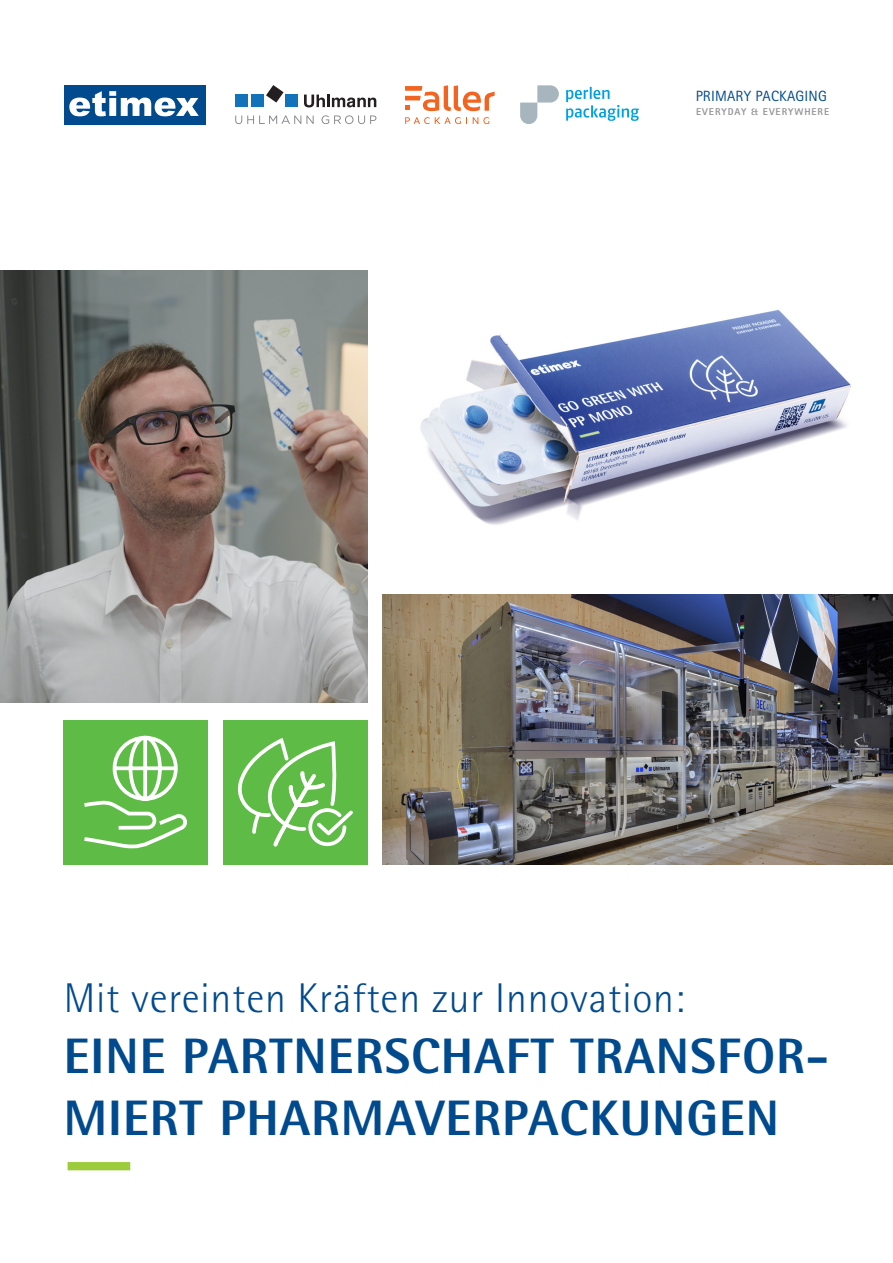
<style>
.page{position:relative;width:893px;height:1263px;background:#fff}
.page>*{position:absolute;margin:0;border:0;box-sizing:border-box;transform-origin:0 0}
.t1{font:800 49.8px/61.5px "Rotis Semi Sans Std";letter-spacing:.02em;color:#004a8d}
.t2{font:300 41.55px "Rotis Semi Sans Std";letter-spacing:.02em;color:#004a8d}
.t3{font:14.85px "Rotis Sans Serif Std";letter-spacing:.01em;color:#004a8d}
.t4{font:800 9.9px "Rotis Sans Serif Std";letter-spacing:.095em;color:#939598}
</style>
<div class="page">
<img style="left:420px;top:309px;width:431px;height:216px">
<img style="left:383px;top:594px;width:510px;height:270px">
<img style="left:0;top:270px;width:367px;height:432px">
<div style="left:223px;top:720px;width:144px;height:144px;background:#5dbb46"></div>
<svg style="left:237px;top:740px;width:116px;height:107px"></svg>
<div style="left:64px;top:720px;width:144px;height:144px;background:#5dbb46"></div>
<svg style="left:84px;top:735px;width:103px;height:114px"></svg>
<div style="left:68px;top:1162px;width:62px;height:8px;background:#9ccb3b"></div>
<div style="left:64px;top:85px;width:142px;height:39px;background:#004a8d"></div>
<svg style="left:69px;top:91px;width:130px;height:25px"></svg>
<svg style="left:473px;top:117px;width:16px;height:7px"></svg>
<svg style="left:405px;top:85px;width:90px;height:26px"></svg>
<svg style="left:405px;top:117px;width:62px;height:7px"></svg>
<svg style="left:266px;top:85px;width:18px;height:18px"></svg>
<div style="left:235px;top:95px;width:13px;height:12px;background:#1273bb"></div>
<div style="left:251px;top:95px;width:12px;height:12px;background:#1273bb"></div>
<div style="left:285px;top:95px;width:13px;height:12px;background:#1273bb"></div>
<svg style="left:304px;top:95px;width:72px;height:12px"></svg>
<svg style="left:235px;top:115px;width:141px;height:9px"></svg>
<svg style="left:566px;top:87px;width:73px;height:34px"></svg>
<svg style="left:520px;top:85px;width:39px;height:39px"></svg>
<p class="t3" style="left:696px;top:87px;width:133px">PRIMARY PACKAGING</p>
<p class="t4" style="left:696px;top:106px;width:134px">EVERYDAY &amp; EVERYWHERE</p>
<p class="t2" style="left:64px;top:974px;width:623px">Mit vereinten Kräften zur Innovation:</p>
<p class="t1" style="left:64px;top:1025px;width:767px">EINE PARTNERSCHAFT TRANSFOR-<br>MIERT PHARMAVERPACKUNGEN</p>
</div>
